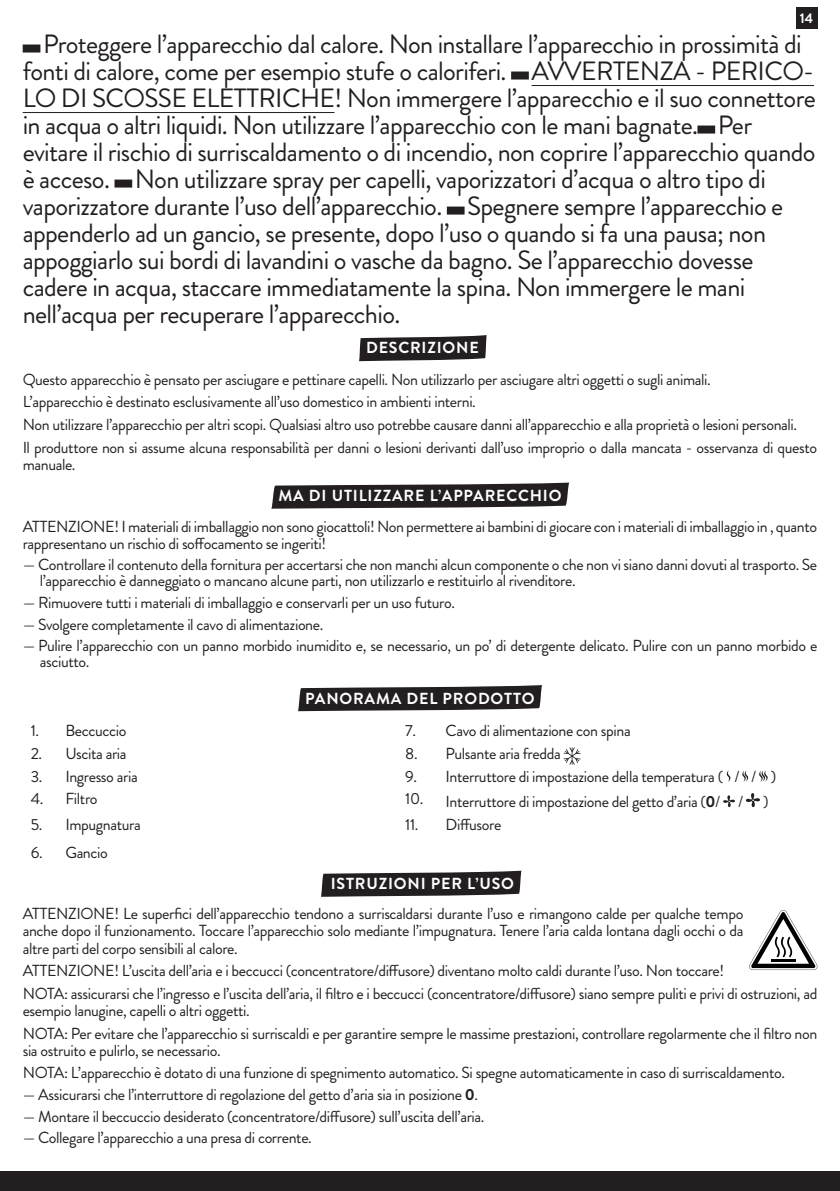
<style>
.page{position:relative;width:840px;height:1191px;background:#fff}
.page>*{position:absolute;margin:0;border:0;box-sizing:border-box;transform-origin:0 0}
._3mm_warning_sub{font:26.4px/27px "Brandon Grotesque";letter-spacing:-.025em;color:#231f20}
.body{font:16px/17px "Brandon Grotesque";letter-spacing:-.025em;color:#231f20}
.t1{font:700 16px "Brandon Grotesque";letter-spacing:.05em;color:#fff}
.t2{font:700 14px "Brandon Grotesque";color:#fff}
.s1{font-weight:700}
</style>
<div class="page">
<div style="left:0;top:1171px;width:839px;height:20px;background:#231f20"></div>
<div style="left:795px;top:8px;width:21px;height:21px;background:#231f20"></div>
<hr style="left:531px;top:85px;width:282px;height:1px;background:#231f20">
<hr style="left:23px;top:112px;width:311px;height:1px;background:#231f20">
<div style="left:23px;top:44px;width:17px;height:8px;background:#231f20"></div>
<div style="left:511px;top:71px;width:17px;height:8px;background:#231f20"></div>
<div style="left:697px;top:125px;width:17px;height:8px;background:#231f20"></div>
<div style="left:114px;top:179px;width:18px;height:8px;background:#231f20"></div>
<div style="left:446px;top:206px;width:18px;height:8px;background:#231f20"></div>
<svg style="left:359px;top:335px;width:127px;height:26px;background:#3d3a3a"></svg>
<svg style="left:271px;top:482px;width:298px;height:27px;background:#454242"></svg>
<svg style="left:298px;top:685px;width:244px;height:26px;background:#3e3a3b"></svg>
<svg style="left:563px;top:747px;width:17px;height:17px"></svg>
<svg style="left:726px;top:770px;width:4px;height:11px"></svg>
<svg style="left:742px;top:770px;width:6px;height:11px"></svg>
<svg style="left:759px;top:770px;width:9px;height:11px"></svg>
<svg style="left:723px;top:795px;width:11px;height:12px"></svg>
<svg style="left:746px;top:793px;width:13px;height:14px"></svg>
<svg style="left:321px;top:870px;width:200px;height:26px;background:#3e3b3c"></svg>
<svg style="left:749px;top:910px;width:67px;height:60px"></svg>
<hr style="left:770px;top:959px;width:25px;height:2px;background:#000001">
<p class="t2" style="left:799px;top:8px;width:15px">14</p>
<p class="_3mm_warning_sub" style="left:23px;top:30px;width:794px;text-indent:20px">Proteggere l’apparecchio dal calore. Non installare l’apparecchio in prossimità di fonti di calore, come per esempio stufe o caloriferi. AVVERTENZA - PERICO-LO DI SCOSSE ELETTRICHE! Non immergere l’apparecchio e il suo connettore in acqua o altri liquidi. Non utilizzare l’apparecchio con le mani bagnate. Per evitare il rischio di surriscaldamento o di incendio, non coprire l’apparecchio quando è acceso. Non utilizzare spray per capelli, vaporizzatori d’acqua o altro tipo di vaporizzatore durante l’uso dell’apparecchio. Spegnere sempre l’apparecchio e appenderlo ad un gancio, se presente, dopo l’uso o quando si fa una pausa; non appoggiarlo sui bordi di lavandini o vasche da bagno. Se l’apparecchio dovesse cadere in acqua, staccare immediatamente la spina. Non immergere le mani nell’acqua per recuperare l’apparecchio.</p>
<p class="t1" style="left:366px;top:337px;width:114px">DESCRIZIONE</p>
<p class="body" style="left:23px;top:371px;width:689px">Questo apparecchio è pensato per asciugare e pettinare capelli. Non utilizzarlo per asciugare altri oggetti o sugli animali.</p>
<p class="body" style="left:23px;top:393px;width:454px">L’apparecchio è destinato esclusivamente all’uso domestico in ambienti interni.</p>
<p class="body" style="left:23px;top:416px;width:775px">Non utilizzare l’apparecchio per altri scopi. Qualsiasi altro uso potrebbe causare danni all’apparecchio e alla proprietà o lesioni personali.</p>
<p class="body" style="left:23px;top:439px;width:795px">Il produttore non si assume alcuna responsabilità per danni o lesioni derivanti dall’uso improprio o dalla mancata - osservanza di questo manuale.</p>
<p class="t1" style="left:278px;top:484px;width:284px">MA DI UTILIZZARE L’APPARECCHIO</p>
<p class="body" style="left:23px;top:518px;width:795px">ATTENZIONE! I materiali di imballaggio non sono giocattoli! Non permettere ai bambini di giocare con i materiali di imballaggio in , quanto rappresentano un rischio di soffocamento se ingeriti!</p>
<p class="body" style="left:40px;top:557px;width:778px;line-height:16px;text-indent:-17px">— Controllare il contenuto della fornitura per accertarsi che non manchi alcun componente o che non vi siano danni dovuti al trasporto. Se l’apparecchio è danneggiato o mancano alcune parti, non utilizzarlo e restituirlo al rivenditore.</p>
<p class="body" style="left:23px;top:594px;width:433px">— Rimuovere tutti i materiali di imballaggio e conservarli per un uso futuro.</p>
<p class="body" style="left:23px;top:616px;width:302px">— Svolgere completamente il cavo di alimentazione.</p>
<p class="body" style="left:40px;top:638px;width:778px;line-height:16px;text-indent:-17px">— Pulire l’apparecchio con un panno morbido inumidito e, se necessario, un po’ di detergente delicato. Pulire con un panno morbido e asciutto.</p>
<p class="t1" style="left:305px;top:687px;width:231px">PANORAMA DEL PRODOTTO</p>
<p class="body" style="left:31px;top:722px;width:10px">1.</p>
<p class="body" style="left:65px;top:722px;width:63px">Beccuccio</p>
<p class="body" style="left:405px;top:722px;width:12px">7.</p>
<p class="body" style="left:445px;top:722px;width:186px">Cavo di alimentazione con spina</p>
<p class="body" style="left:31px;top:745px;width:13px">2.</p>
<p class="body" style="left:65px;top:745px;width:63px">Uscita aria</p>
<p class="body" style="left:405px;top:745px;width:14px">8.</p>
<p class="body" style="left:445px;top:745px;width:117px">Pulsante aria fredda</p>
<p class="body" style="left:31px;top:768px;width:13px">3.</p>
<p class="body" style="left:65px;top:768px;width:74px">Ingresso aria</p>
<p class="body" style="left:405px;top:768px;width:13px">9.</p>
<p class="body" style="left:445px;top:768px;width:332px">Interruttore di impostazione della temperatura ( / / )</p>
<p class="body" style="left:31px;top:790px;width:14px">4.</p>
<p class="body" style="left:65px;top:790px;width:34px">Filtro</p>
<p class="body" style="left:405px;top:790px;width:20px">10.</p>
<p class="body" style="left:445px;top:793px;width:324px">Interruttore di impostazione del getto d’aria (<span class="s1">0</span>/ / )</p>
<p class="body" style="left:31px;top:816px;width:13px">5.</p>
<p class="body" style="left:65px;top:816px;width:77px">Impugnatura</p>
<p class="body" style="left:405px;top:816px;width:15px">11.</p>
<p class="body" style="left:445px;top:816px;width:57px">Diffusore</p>
<p class="body" style="left:31px;top:844px;width:13px">6.</p>
<p class="body" style="left:65px;top:844px;width:44px">Gancio</p>
<p class="t1" style="left:330px;top:872px;width:185px">ISTRUZIONI PER L’USO</p>
<p class="body" style="left:23px;top:905px;width:722px;text-align:justify">ATTENZIONE! Le superfici dell’apparecchio tendono a surriscaldarsi durante l’uso e rimangono calde per qualche tempo anche dopo il funzionamento. Toccare l’apparecchio solo mediante l’impugnatura. Tenere l’aria calda lontana dagli occhi o da altre parti del corpo sensibili al calore.</p>
<p class="body" style="left:23px;top:962px;width:702px">ATTENZIONE! L’uscita dell’aria e i beccucci (concentratore/diffusore) diventano molto caldi durante l’uso. Non toccare!</p>
<p class="body" style="left:23px;top:985px;width:795px">NOTA: assicurarsi che l’ingresso e l’uscita dell’aria, il filtro e i beccucci (concentratore/diffusore) siano sempre puliti e privi di ostruzioni, ad esempio lanugine, capelli o altri oggetti.</p>
<p class="body" style="left:23px;top:1024px;width:795px">NOTA: Per evitare che l’apparecchio si surriscaldi e per garantire sempre le massime prestazioni, controllare regolarmente che il filtro non sia ostruito e pulirlo, se necessario.</p>
<p class="body" style="left:23px;top:1064px;width:763px">NOTA: L’apparecchio è dotato di una funzione di spegnimento automatico. Si spegne automaticamente in caso di surriscaldamento.</p>
<p class="body" style="left:23px;top:1086px;width:456px">— Assicurarsi che l’interruttore di regolazione del getto d’aria sia in posizione <span class="s1">0</span>.</p>
<p class="body" style="left:23px;top:1107px;width:463px">— Montare il beccuccio desiderato (concentratore/diffusore) sull’uscita dell’aria.</p>
<p class="body" style="left:23px;top:1129px;width:290px">— Collegare l’apparecchio a una presa di corrente.</p>
</div>
